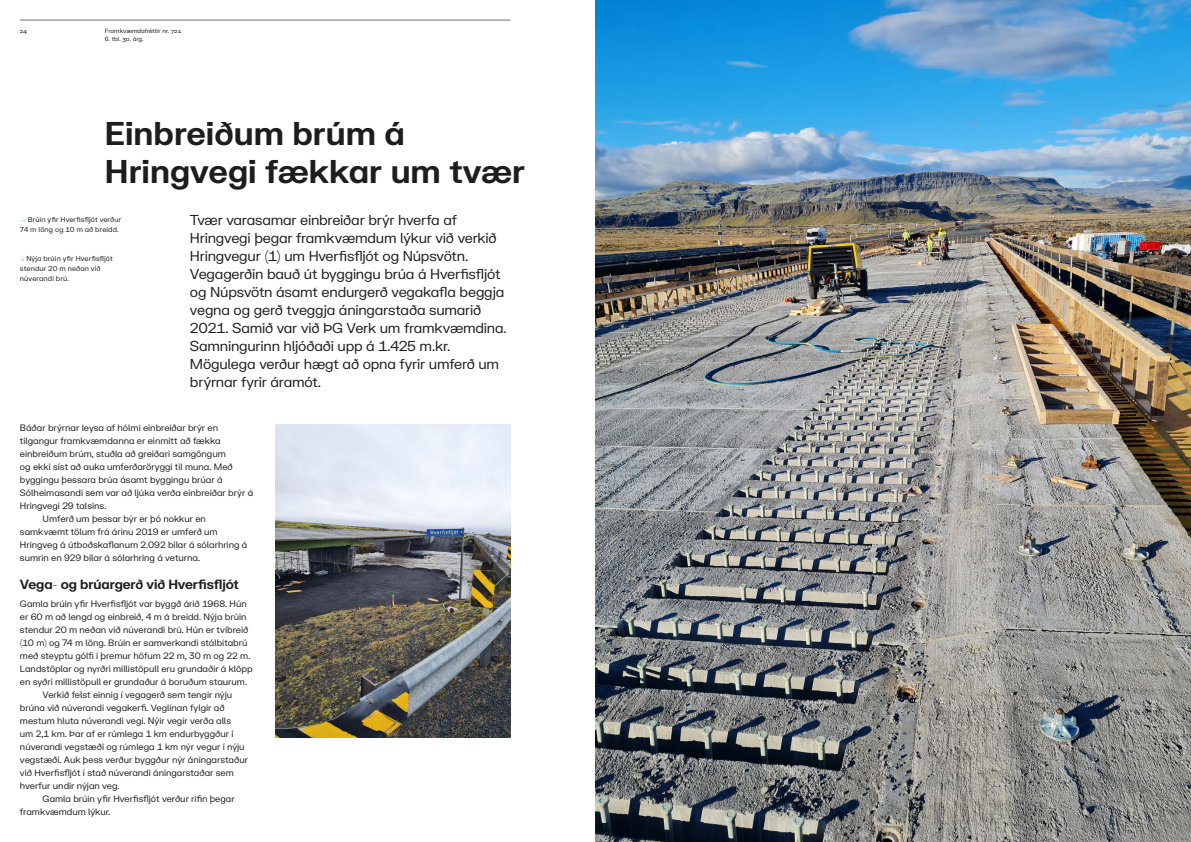
<style>
.page{position:relative;width:1191px;height:842px;background:#fff}
.page>*{position:absolute;margin:0;border:0;box-sizing:border-box;transform-origin:0 0}
.t1{font:700 32px/38.4px "Vegagerdin FK Grotesk";color:#1d1d1b}
.t2{font:14px/18px "Vegagerdin FK Grotesk";letter-spacing:-.015em;color:#1d1d1b}
.t3{font:700 13px "Vegagerdin FK Grotesk";letter-spacing:-.01em;color:#1d1d1b}
.t4{font:9px "Vegagerdin FK Grotesk";color:#1d1d1b}
.t5{font:7px/10px "Vegagerdin FK Grotesk";letter-spacing:.015em;color:#1d1d1b}
.t6{font:6px "Vegagerdin FK Grotesk";color:#1d1d1b}
.s1{font-weight:900;color:#5dc5ed}
</style>
<div class="page">
<hr style="left:20px;top:20px;width:490px;height:1px;background:#706f6f">
<img style="left:275px;top:424px;width:235px;height:314px">
<img style="left:595px;top:0;width:596px;height:842px">
<p class="t6" style="left:20px;top:26px;width:9px">24</p>
<p class="t6" style="left:105px;top:26px;width:78px">Framkvæmdafréttir nr. 721</p>
<p class="t6" style="left:105px;top:34px;width:40px">6. tbl. 30. árg.</p>
<h1 class="t1" style="left:105px;top:112px;width:422px">Einbreiðum brúm á<br>Hringvegi fækkar um tvær</h1>
<p class="t2" style="left:190px;top:210px;width:318px">Tvær varasamar einbreiðar brýr hverfa af Hringvegi þegar framkvæmdum lýkur við verkið Hringvegur (1) um Hverfisfljót og Núpsvötn.<br>Vegagerðin bauð út byggingu brúa á Hverfisfljót og Núpsvötn ásamt endurgerð vegakafla beggja vegna og gerð tveggja áningarstaða sumarið 2021. Samið var við ÞG Verk um framkvæmdina.<br>Samningurinn hljóðaði upp á 1.425 m.kr.<br>Mögulega verður hægt að opna fyrir umferð um brýrnar fyrir áramót.</p>
<p class="t5" style="left:20px;top:214px;width:103px"><span class="s1">→</span> Brúin yfir Hverfisfljót verður<br>74 m löng og 10 m að breidd.</p>
<p class="t5" style="left:20px;top:253px;width:94px"><span class="s1">↘</span> Nýja brúin yfir Hverfisfljót stendur 20 m neðan við núverandi brú.</p>
<p class="t4" style="left:20px;top:421px;width:200px">Báðar brýrnar leysa af hólmi einbreiðar brýr en</p>
<p class="t4" style="left:20px;top:434px;width:202px">tilgangur framkvæmdanna er einmitt að fækka</p>
<p class="t4" style="left:20px;top:447px;width:207px">einbreiðum brúm, stuðla að greiðari samgöngum</p>
<p class="t4" style="left:20px;top:460px;width:214px">og ekki síst að auka umferðaröryggi til muna. Með</p>
<p class="t4" style="left:20px;top:473px;width:204px">byggingu þessara brúa ásamt byggingu brúar á</p>
<p class="t4" style="left:20px;top:486px;width:235px">Sólheimasandi sem var að ljúka verða einbreiðar brýr á</p>
<p class="t4" style="left:20px;top:499px;width:88px">Hringvegi 29 talsins.</p>
<p class="t4" style="left:43px;top:512px;width:165px">Umferð um þessar býr er þó nokkur en</p>
<p class="t4" style="left:20px;top:525px;width:199px">samkvæmt tölum frá árinu 2019 er umferð um</p>
<p class="t4" style="left:20px;top:538px;width:229px">Hringveg á útboðskaflanum 2.092 bílar á sólarhring á</p>
<p class="t4" style="left:20px;top:551px;width:182px">sumrin en 929 bílar á sólarhring á veturna.</p>
<h3 class="t3" style="left:20px;top:574px;width:220px">Vega- og brúargerð við Hverfisfljót</h3>
<p class="t4" style="left:20px;top:597px;width:228px">Gamla brúin yfir Hverfisfljót var byggð árið 1968. Hún</p>
<p class="t4" style="left:20px;top:610px;width:228px">er 60 m að lengd og einbreið, 4 m á breidd. Nýja brúin</p>
<p class="t4" style="left:20px;top:623px;width:230px">stendur 20 m neðan við núverandi brú. Hún er tvíbreið</p>
<p class="t4" style="left:20px;top:636px;width:229px">(10 m) og 74 m löng. Brúin er samverkandi stálbitabrú</p>
<p class="t4" style="left:20px;top:649px;width:232px">með steyptu gólfi í þremur höfum 22 m, 30 m og 22 m.</p>
<p class="t4" style="left:20px;top:662px;width:234px">Landstöplar og nyrðri millistöpull eru grundaðir á klöpp</p>
<p class="t4" style="left:20px;top:675px;width:229px">en syðri millistöpull er grundaður á boruðum staurum.</p>
<p class="t4" style="left:43px;top:688px;width:191px">Verkið felst einnig í vegagerð sem tengir nýju</p>
<p class="t4" style="left:20px;top:701px;width:206px">brúna við núverandi vegakerfi. Veglínan fylgir að</p>
<p class="t4" style="left:20px;top:714px;width:213px">mestum hluta núverandi vegi. Nýir vegir verða alls</p>
<p class="t4" style="left:20px;top:727px;width:215px">um 2,1 km. Þar af er rúmlega 1 km endurbyggður í</p>
<p class="t4" style="left:20px;top:740px;width:226px">núverandi vegstæði og rúmlega 1 km nýr vegur í nýju</p>
<p class="t4" style="left:20px;top:753px;width:230px">vegstæði. Auk þess verður byggður nýr áningarstaður</p>
<p class="t4" style="left:20px;top:766px;width:215px">við Hverfisfljót í stað núverandi áningarstaðar sem</p>
<p class="t4" style="left:20px;top:779px;width:101px">hverfur undir nýjan veg.</p>
<p class="t4" style="left:43px;top:792px;width:194px">Gamla brúin yfir Hverfisfljót verður rifin þegar</p>
<p class="t4" style="left:20px;top:805px;width:92px">framkvæmdum lýkur.</p>
</div>
